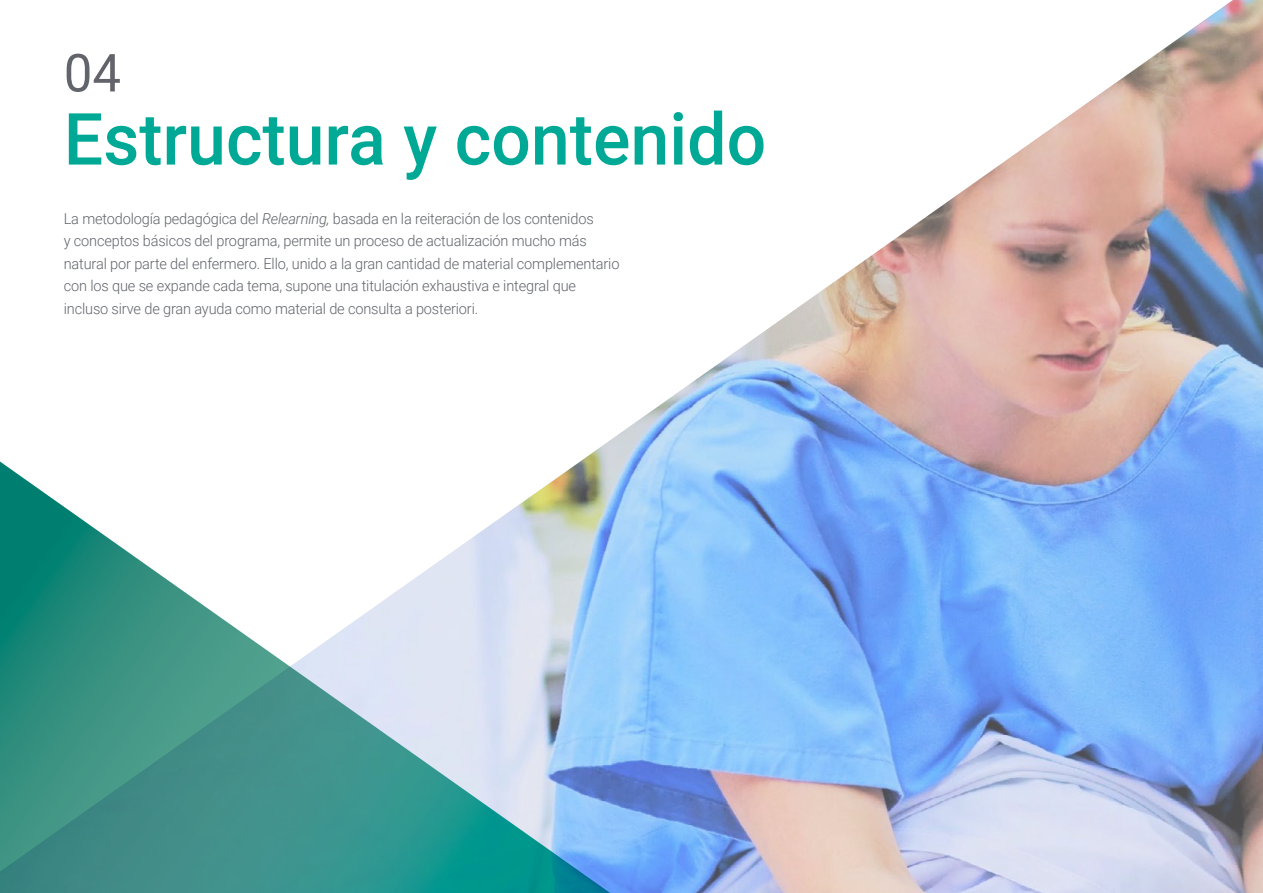
<style>
.page{position:relative;width:1263px;height:893px;background:#fff}
.page>*{position:absolute;margin:0;border:0;box-sizing:border-box;transform-origin:0 0}
.t1{font:500 72px "Roboto";color:#00a996}
.t2{font:52.5px "Roboto";color:#61646a}
.t3{font:300 15px/22.5px "Roboto";letter-spacing:-.01em;color:#61646a}
.s1{font-style:italic}
</style>
<div class="page">
<img style="left:602px;top:0;width:661px;height:893px">
<svg style="left:0;top:446px;width:640px;height:447px"></svg>
<h2 class="t2" style="left:64px;top:36px;width:59px">04</h2>
<h1 class="t1" style="left:64px;top:89px;width:704px">Estructura y contenido</h1>
<p class="t3" style="left:64px;top:207px;width:557px">La metodología pedagógica del <span class="s1">Relearning,</span> basada en la reiteración de los contenidos<br>y conceptos básicos del programa, permite un proceso de actualización mucho más natural por parte del enfermero. Ello, unido a la gran cantidad de material complementario con los que se expande cada tema, supone una titulación exhaustiva e integral que incluso sirve de gran ayuda como material de consulta a posteriori.</p>
</div>
